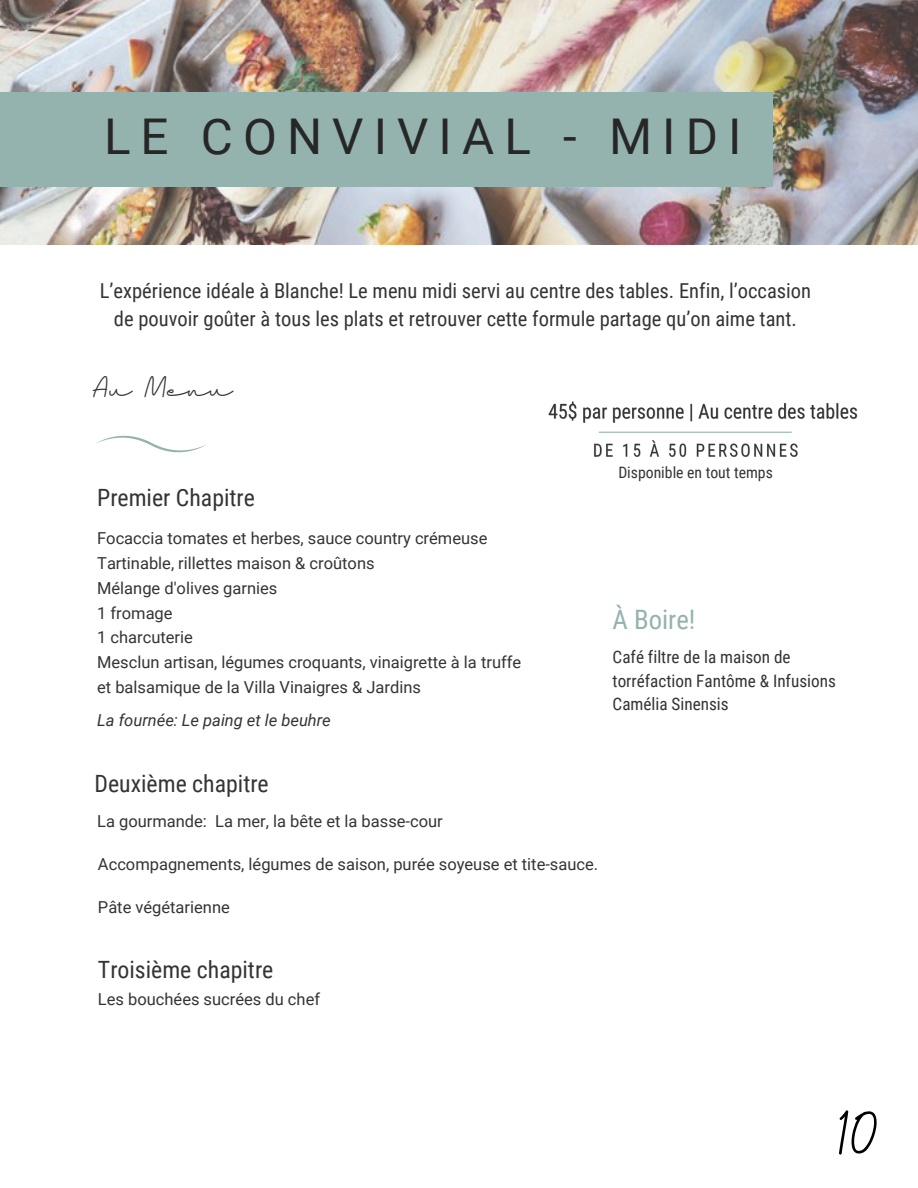
<style>
.page{position:relative;width:918px;height:1188px;background:#fff}
.page>*{position:absolute;margin:0;border:0;box-sizing:border-box;transform-origin:0 0}
.t1{font:73.65px "alagambe";color:#000}
.t2{font:49.35px "Roboto";letter-spacing:.205em;color:#272727}
.t3{font:32.85px "alagambe";color:#343434}
.t4{font:26.85px "Roboto Condensed";color:#94b3ae}
.t5{font:23.85px "Roboto Condensed";color:#343434}
.t6{font:20.55px/28.2px "Roboto Condensed";color:#343434;text-align:center}
.t7{font:17.25px/23.7px "Roboto Condensed";color:#343434}
.t8{font:16.5px "Roboto";color:#343434}
.t9{font:italic 16.5px "Roboto";color:#343434}
.t10{font:15.75px "Roboto Condensed";color:#343434}
</style>
<div class="page">
<hr style="left:599px;top:432px;width:193px;height:1px;background:#94b3ae">
<svg style="left:96px;top:436px;width:111px;height:16px"></svg>
<img style="left:0;top:0;width:918px;height:245px">
<div style="left:0;top:92px;width:773px;height:94px;background:#94b3ae"></div>
<img style="left:594px;top:440px;width:204px;height:17px">
<img style="left:548px;top:401px;width:310px;height:22px">
<p class="t2" style="left:104px;top:108px;width:639px">LE CONVIVIAL - MIDI</p>
<h1 class="t6" style="left:100px;top:277px;width:713px">L’expérience idéale à Blanche! Le menu midi servi au centre des tables. Enfin, l’occasion de pouvoir goûter à tous les plats et retrouver cette formule partage qu’on aime tant.</h1>
<p class="t3" style="left:92px;top:375px;width:142px">Au Menu</p>
<h5 class="t5" style="left:97px;top:484px;width:159px">Premier Chapitre</h5>
<p class="t8" style="left:97px;top:529px;width:392px">Focaccia tomates et herbes, sauce country crémeuse</p>
<p class="t8" style="left:97px;top:554px;width:279px">Tartinable, rillettes maison &amp; croûtons</p>
<p class="t8" style="left:97px;top:578px;width:182px">Mélange d'olives garnies</p>
<p class="t8" style="left:97px;top:603px;width:77px">1 fromage</p>
<p class="t8" style="left:97px;top:628px;width:97px">1 charcuterie</p>
<p class="t8" style="left:97px;top:653px;width:426px">Mesclun artisan, légumes croquants, vinaigrette à la truffe</p>
<p class="t8" style="left:97px;top:677px;width:325px">et balsamique de la Villa Vinaigres &amp; Jardins</p>
<p class="t9" style="left:97px;top:711px;width:235px">La fournée: Le paing et le beuhre</p>
<h2 class="t10" style="left:618px;top:464px;width:156px">Disponible en tout temps</h2>
<p class="t4" style="left:613px;top:604px;width:84px">À Boire!</p>
<h4 class="t7" style="left:613px;top:645px;width:225px">Café filtre de la maison de torréfaction Fantôme &amp; Infusions<br>Camélia Sinensis</h4>
<p class="t5" style="left:94px;top:769px;width:176px">Deuxième chapitre</p>
<p class="t8" style="left:97px;top:812px;width:347px">La gourmande: La mer, la bête et la basse-cour</p>
<p class="t8" style="left:98px;top:855px;width:502px">Accompagnements, légumes de saison, purée soyeuse et tite-sauce.</p>
<h3 class="t8" style="left:98px;top:897px;width:133px">Pâte végétarienne</h3>
<h4 class="t5" style="left:98px;top:956px;width:177px">Troisième chapitre</h4>
<p class="t8" style="left:98px;top:989px;width:224px">Les bouchées sucrées du chef</p>
<h4 class="t1" style="left:837px;top:1106px;width:42px">10</h4>
</div>
